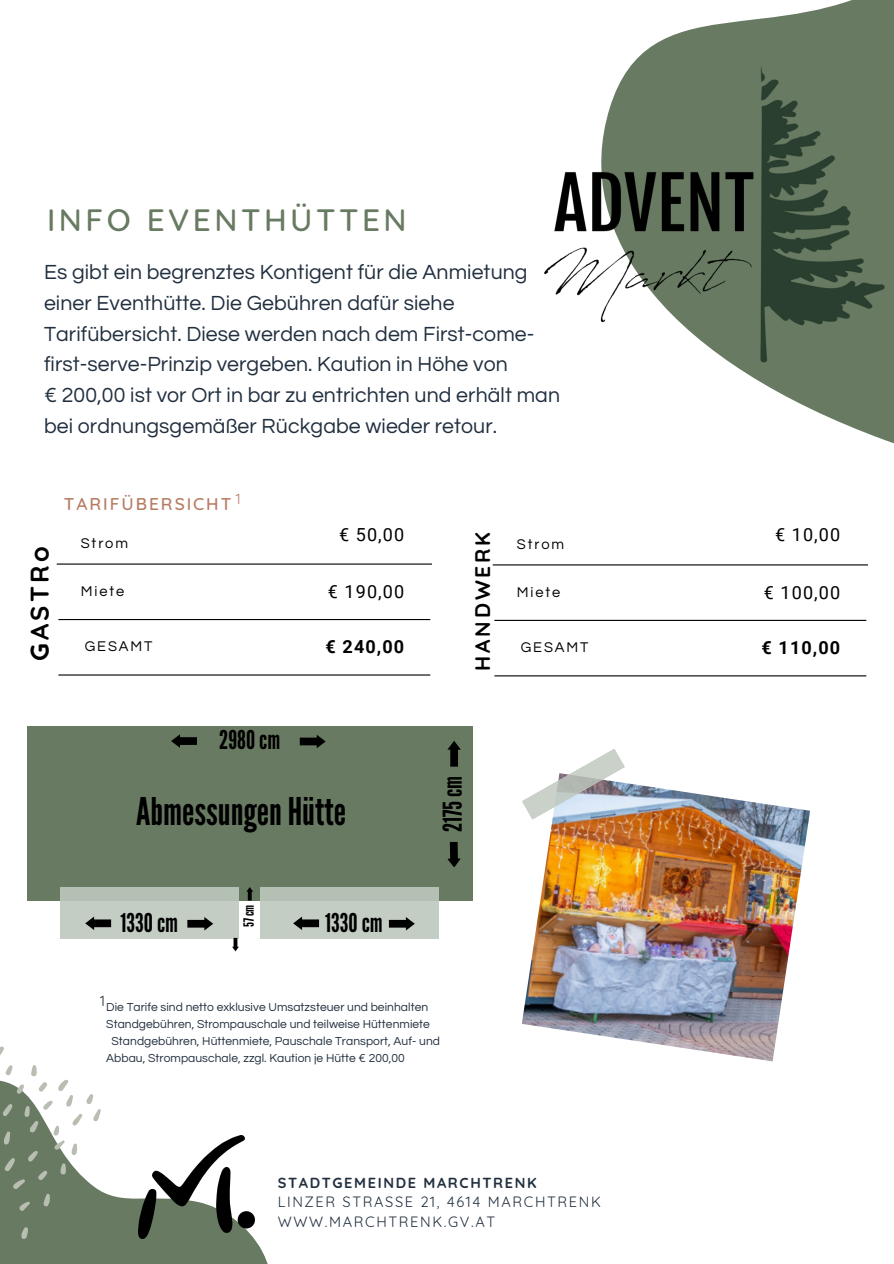
<style>
.page{position:relative;width:894px;height:1264px;background:#fff}
.page>*{position:absolute;margin:0;border:0;box-sizing:border-box;transform-origin:0 0}
.t1{font:38.1px "League Gothic";color:#000}
.t2{font:500 31.5px "Quicksand";letter-spacing:.11em;color:#687a61}
.t3{font:25.8px "League Gothic";color:#000}
.t4{font:700 25.5px "Quicksand";letter-spacing:.13em;color:#000}
.t5{font:21.3px/30.8px "Questrial";letter-spacing:.005em;color:#212f3f}
.t6{font:700 21px "Quicksand";letter-spacing:.13em;color:#000}
.t7{font:18px "Roboto";letter-spacing:.06em;color:#000}
.t8{font:700 18px "Roboto";letter-spacing:.06em;color:#000}
.t9{font:500 17.4px "Quicksand";letter-spacing:.11em;color:#b67c63}
.t10{font:14.55px "Quicksand";letter-spacing:.11em;color:#212f3f}
.t11{font:14.55px "Questrial";letter-spacing:.13em;color:#000}
.t12{font:700 14.55px "Quicksand";letter-spacing:.11em;color:#212f3f}
.t13{font:14.4px "Quicksand";color:#b67c63}
.t14{font:14.4px "Quicksand";color:#212f3f}
.t15{font:13.95px "League Gothic";color:#000}
.t16{font:12px/17px "Questrial";letter-spacing:.005em;color:#212f3f}
</style>
<div class="page">
<svg style="left:631px;top:0;width:262px;height:443px"></svg>
<svg style="left:0;top:1194px;width:268px;height:69px;background:#778771"></svg>
<img style="left:138px;top:1135px;width:116px;height:103px">
<hr style="left:57px;top:563px;width:375px;height:1px;background:#000">
<hr style="left:58px;top:619px;width:372px;height:1px;background:#000">
<hr style="left:58px;top:674px;width:372px;height:1px;background:#000">
<hr style="left:492px;top:564px;width:375px;height:1px;background:#000">
<hr style="left:494px;top:620px;width:372px;height:1px;background:#000">
<hr style="left:494px;top:675px;width:372px;height:1px;background:#000">
<div style="left:27px;top:726px;width:445px;height:174px;background:#687a61"></div>
<div style="left:60px;top:887px;width:178px;height:51px;background:linear-gradient(to right,#c0c9c0,#c0c9c0)"></div>
<div style="left:260px;top:887px;width:178px;height:51px;background:linear-gradient(to right,#c0c9c0,#c0c9bf)"></div>
<svg style="left:300px;top:735px;width:25px;height:13px"></svg>
<svg style="left:171px;top:734px;width:26px;height:13px"></svg>
<svg style="left:447px;top:741px;width:14px;height:25px"></svg>
<svg style="left:447px;top:842px;width:14px;height:25px"></svg>
<svg style="left:85px;top:916px;width:26px;height:14px"></svg>
<svg style="left:293px;top:916px;width:26px;height:14px"></svg>
<svg style="left:187px;top:917px;width:26px;height:13px"></svg>
<svg style="left:389px;top:917px;width:25px;height:13px"></svg>
<svg style="left:232px;top:937px;width:7px;height:14px"></svg>
<svg style="left:246px;top:887px;width:7px;height:13px"></svg>
<img style="left:522px;top:783px;width:287px;height:278px">
<svg style="left:522px;top:749px;width:103px;height:71px"></svg>
<svg style="left:0;top:1046px;width:108px;height:196px"></svg>
<img style="left:544px;top:65px;width:349px;height:309px">
<p class="t2" style="left:47px;top:200px;width:361px">INFO EVENTHÜTTEN</p>
<p class="t5" style="left:44px;top:257px;width:492px">Es gibt ein begrenztes Kontigent für die Anmietung einer Eventhütte. Die Gebühren dafür siehe Tarifübersicht. Diese werden nach dem First-come&shy;first-serve-Prinzip vergeben. Kaution in Höhe von</p>
<p class="t5" style="left:44px;top:380px;width:517px">€ 200,00 ist vor Ort in bar zu entrichten und erhält man bei ordnungsgemäßer Rückgabe wieder retour.</p>
<p class="t4" style="left:23px;top:661px;width:117px;rotate:-90deg">GASTRo</p>
<p class="t13" style="left:236px;top:490px;width:6px">1</p>
<p class="t9" style="left:64px;top:492px;width:169px">TARIFÜBERSICHT</p>
<p class="t11" style="left:81px;top:536px;width:49px">Strom</p>
<p class="t11" style="left:81px;top:584px;width:45px">Miete</p>
<p class="t11" style="left:85px;top:639px;width:69px">GESAMT</p>
<p class="t7" style="left:339px;top:524px;width:67px">€ 50,00</p>
<p class="t7" style="left:328px;top:581px;width:78px">€ 190,00</p>
<p class="t8" style="left:325px;top:636px;width:80px">€ 240,00</p>
<p class="t3" style="left:219px;top:725px;width:63px">2980cm</p>
<p class="t1" style="left:136px;top:789px;width:211px">AbmessungenHütte</p>
<p class="t6" style="left:469px;top:670px;width:140px;rotate:-90deg">HANDWERK</p>
<p class="t7" style="left:774px;top:524px;width:67px">€ 10,00</p>
<p class="t11" style="left:516px;top:537px;width:49px">Strom</p>
<p class="t7" style="left:763px;top:582px;width:78px">€ 100,00</p>
<p class="t8" style="left:761px;top:637px;width:80px">€ 110,00</p>
<p class="t11" style="left:516px;top:585px;width:45px">Miete</p>
<p class="t11" style="left:520px;top:640px;width:69px">GESAMT</p>
<p class="t3" style="left:437px;top:832px;width:58px;rotate:-90deg">2175cm</p>
<p class="t3" style="left:120px;top:907px;width:59px">1330cm</p>
<p class="t15" style="left:240px;top:927px;width:24px;rotate:-90deg">57cm</p>
<p class="t3" style="left:325px;top:907px;width:59px">1330cm</p>
<p class="t14" style="left:100px;top:991px;width:6px">1</p>
<p class="t16" style="left:106px;top:999px;width:325px">Die Tarife sind netto exklusive Umsatzsteuer und beinhalten<br>Standgebühren, Strompauschale und teilweise Hüttenmiete</p>
<p class="t16" style="left:106px;top:1033px;width:335px;text-indent:5px">Standgebühren, Hüttenmiete, Pauschale Transport, Auf- und<br>Abbau, Strompauschale, zzgl. Kaution je Hütte € 200,00</p>
<p class="t12" style="left:278px;top:1173px;width:260px">STADTGEMEINDE MARCHTRENK</p>
<p class="t10" style="left:278px;top:1192px;width:324px">LINZER STRASSE 21, 4614 MARCHTRENK</p>
<p class="t10" style="left:278px;top:1212px;width:219px">WWW.MARCHTRENK.GV.AT</p>
</div>
